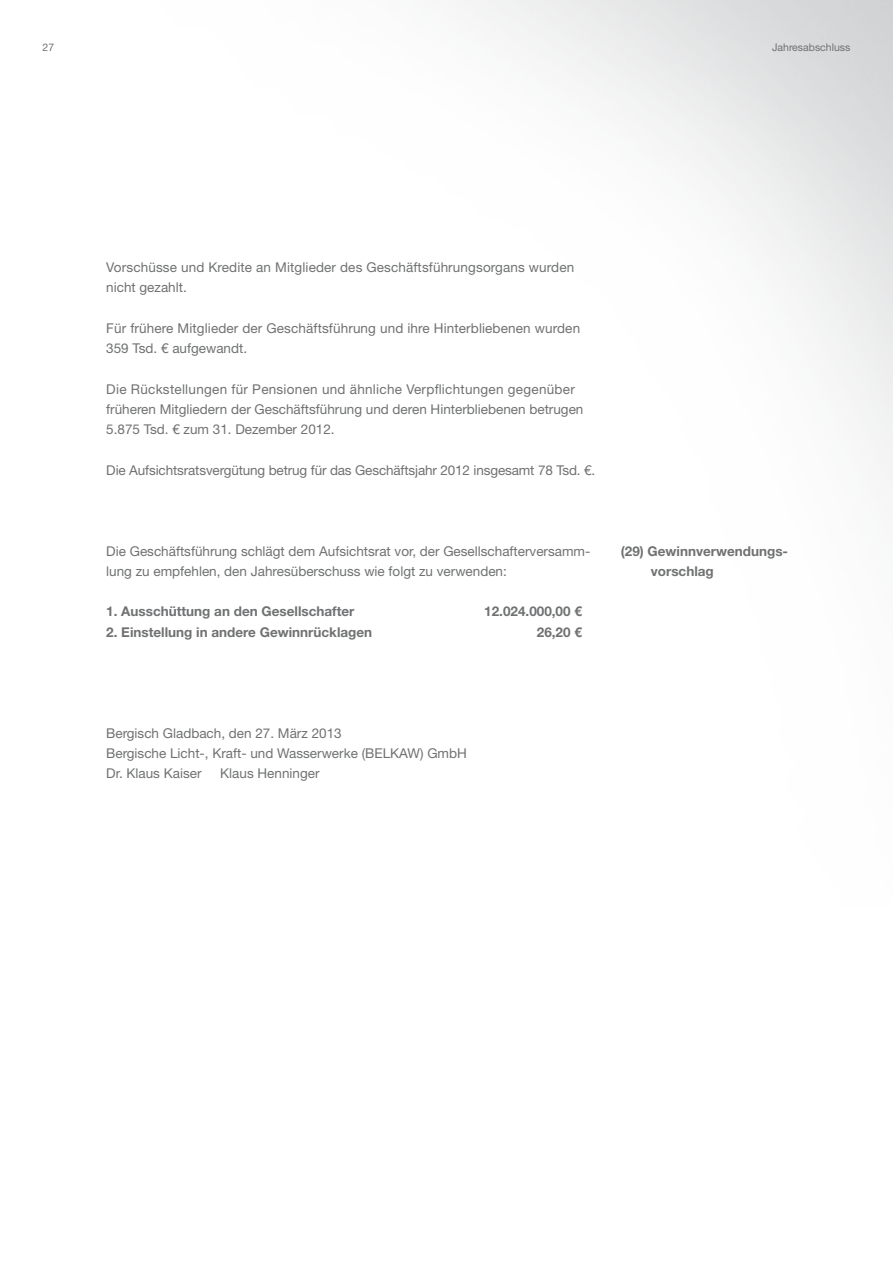
<style>
.page{position:relative;width:893px;height:1263px;background:#fff}
.page>*{position:absolute;margin:0;border:0;box-sizing:border-box;transform-origin:0 0}
.t1{font:13.5px/20.2px "Helvetica Neue";color:#707172}
.t2{font:700 13.5px/20.2px "Helvetica Neue";color:#707172}
.t3{font:10.5px "Helvetica Neue";color:#707172}
</style>
<div class="page">
<p class="t3" style="left:43px;top:41px;width:13px">27</p>
<p class="t3" style="left:772px;top:41px;width:80px">Jahresabschluss</p>
<p class="t1" style="left:106px;top:257px;width:469px">Vorschüsse und Kredite an Mitglieder des Geschäftsführungsorgans wurden nicht gezahlt.</p>
<p class="t1" style="left:106px;top:318px;width:475px">Für frühere Mitglieder der Geschäftsführung und ihre Hinterbliebenen wurden<br>359 Tsd. € aufgewandt.</p>
<p class="t1" style="left:106px;top:379px;width:479px">Die Rückstellungen für Pensionen und ähnliche Verpflichtungen gegenüber früheren Mitgliedern der Geschäftsführung und deren Hinterbliebenen betrugen<br>5.875 Tsd. € zum 31. Dezember 2012.</p>
<p class="t1" style="left:106px;top:460px;width:490px">Die Aufsichtsratsvergütung betrug für das Geschäftsjahr 2012 insgesamt 78 Tsd. €.</p>
<p class="t1" style="left:106px;top:541px;width:486px">Die Geschäftsführung schlägt dem Aufsichtsrat vor, der Gesellschafterversamm&shy;lung zu empfehlen, den Jahresüberschuss wie folgt zu verwenden:</p>
<p class="t2" style="left:106px;top:601px;width:250px">1. Ausschüttung an den Gesellschafter</p>
<p class="t2" style="left:484px;top:601px;width:99px">12.024.000,00 €</p>
<p class="t2" style="left:106px;top:621px;width:267px">2. Einstellung in andere Gewinnrücklagen</p>
<p class="t2" style="left:537px;top:621px;width:47px">26,20 €</p>
<p class="t2" style="left:651px;top:540px;width:139px;text-indent:-30px">(29) Gewinnverwendungs&shy;vorschlag</p>
<p class="t1" style="left:106px;top:723px;width:362px">Bergisch Gladbach, den 27. März 2013<br>Bergische Licht-, Kraft- und Wasserwerke (BELKAW) GmbH<br>Dr. Klaus Kaiser</p>
<p class="t1" style="left:220px;top:763px;width:101px">Klaus Henninger</p>
</div>
